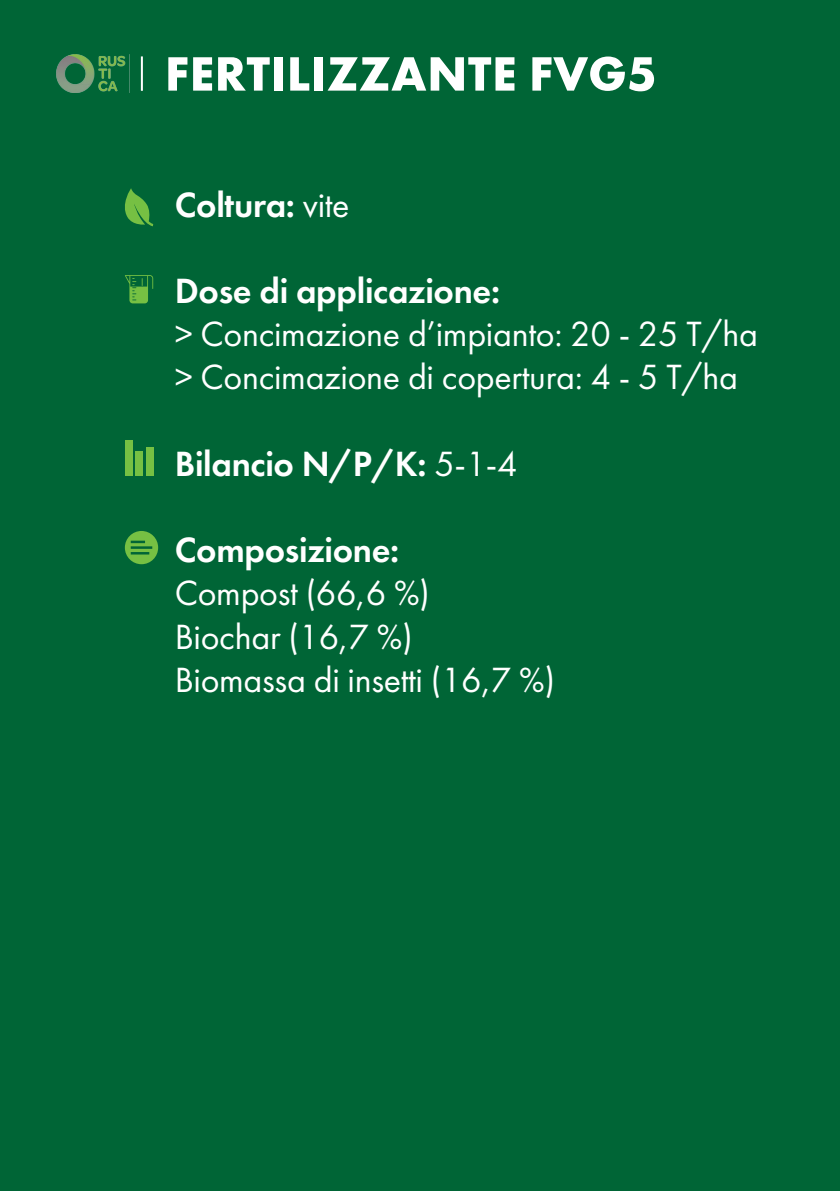
<style>
.page{position:relative;width:840px;height:1191px;background:#fff}
.page>*{position:absolute;margin:0;border:0;box-sizing:border-box;transform-origin:0 0}
.t1{font:700 50px "Futura PT";letter-spacing:.01em;color:#fff}
.t2{font:36.4px/43.2px "Futura PT";letter-spacing:-.01em;color:#fff}
.t3{font:600 36.4px "Futura PT";letter-spacing:-.01em;color:#fff}
.s1{font-weight:400}
</style>
<div class="page">
<div style="left:0;top:0;width:839px;height:1191px;background:#006536"></div>
<svg style="left:125px;top:188px;width:28px;height:38px"></svg>
<div style="left:125px;top:441px;width:7px;height:35px;background:#76c043"></div>
<div style="left:135px;top:451px;width:7px;height:25px;background:#76c043"></div>
<div style="left:146px;top:447px;width:7px;height:29px;background:#76c043"></div>
<svg style="left:125px;top:531px;width:33px;height:33px"></svg>
<svg style="left:125px;top:275px;width:28px;height:28px"></svg>
<img style="left:57px;top:55px;width:69px;height:38px">
<hr style="left:141px;top:56px;width:2px;height:35px;background:#fff">
<h1 class="t1" style="left:165px;top:42px;width:493px">FERTILIZZANTE FVG5</h1>
<p class="t3" style="left:175px;top:181px;width:176px">Coltura: <span class="s1">vite</span></p>
<p class="t3" style="left:175px;top:268px;width:327px">Dose di applicazione:</p>
<p class="t2" style="left:175px;top:312px;width:584px">&gt; Concimazione d’impianto: 20 - 25 T/ha &gt; Concimazione di copertura: 4 - 5 T/ha</p>
<p class="t3" style="left:175px;top:441px;width:344px">Bilancio N/P/K: <span class="s1">5-1-4</span></p>
<p class="t3" style="left:175px;top:527px;width:226px">Composizione:</p>
<p class="t2" style="left:175px;top:571px;width:381px">Compost (66,6 %)<br>Biochar (16,7 %)<br>Biomassa di insetti (16,7 %)</p>
</div>
